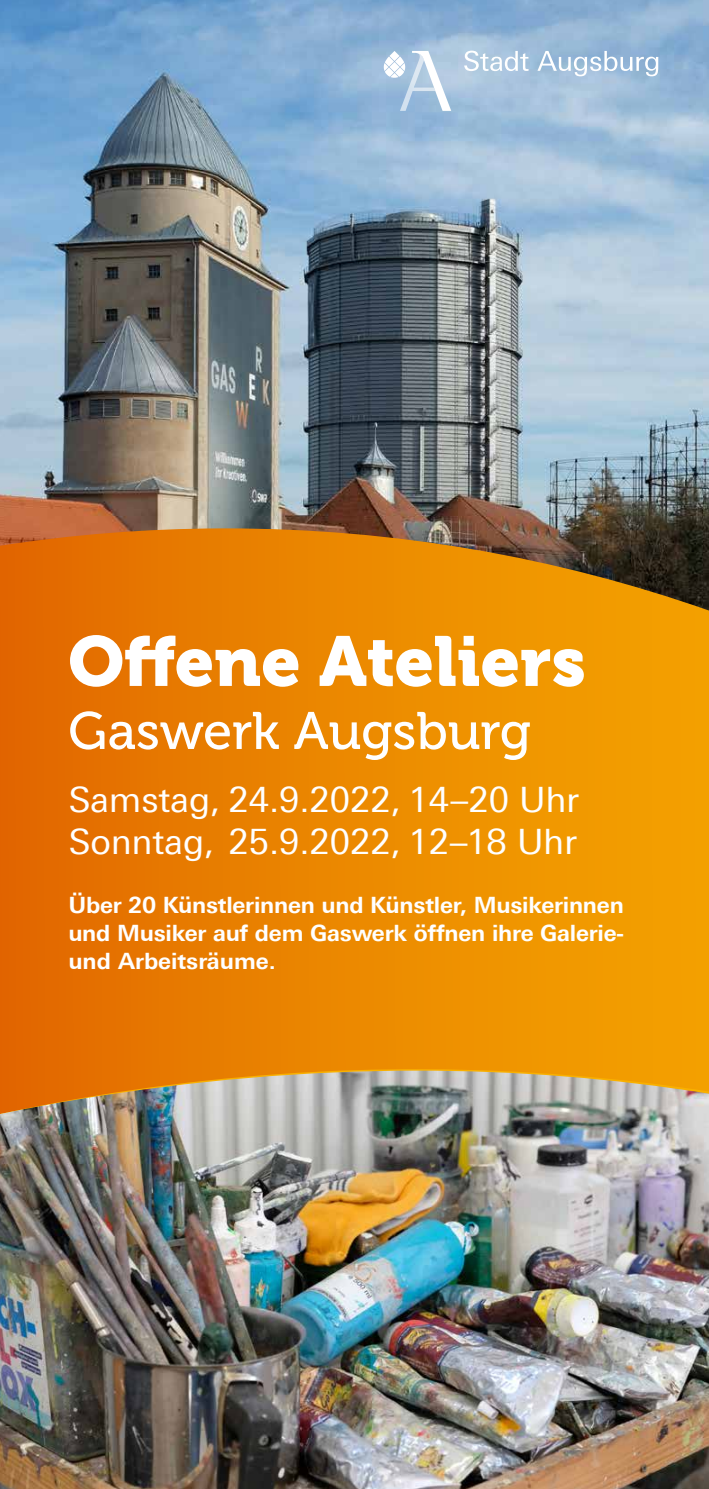
<style>
.page{position:relative;width:709px;height:1489px;background:#fff}
.page>*{position:absolute;margin:0;border:0;box-sizing:border-box;transform-origin:0 0}
.t1{font:70px "Museo 900";color:#fff}
.t2{font:52.5px "Museo 500";color:#fff}
.t3{font:35px/42px "Univers For Augsburg";color:#fff}
.t4{font:700 22.5px/28.2px "Univers For Augsburg";letter-spacing:-.01em;color:#fff;text-align:justify}
</style>
<div class="page">
<img style="left:0;top:0;width:709px;height:528px">
<svg style="left:0;top:528px;width:709px;height:436px;background:#e38202"></svg>
<svg style="left:0;top:964px;width:709px;height:96px;background:#eb8600"></svg>
<svg style="left:0;top:1060px;width:709px;height:10px;background:#eb8700"></svg>
<img style="left:0;top:1070px;width:709px;height:418px">
<svg style="left:464px;top:51px;width:64px;height:20px"></svg>
<svg style="left:537px;top:51px;width:121px;height:25px"></svg>
<svg style="left:383px;top:51px;width:68px;height:60px"></svg>
<h1 class="t1" style="left:68px;top:621px;width:519px">Offene Ateliers</h1>
<h2 class="t2" style="left:68px;top:702px;width:464px">Gaswerk Augsburg</h2>
<h3 class="t3" style="left:68px;top:778px;width:512px">Samstag, 24.9.2022, 14–20 Uhr<br>Sonntag, 25.9.2022, 12–18 Uhr</h3>
<p class="t4" style="left:68px;top:890px;width:557px">Über 20 Künstlerinnen und Künstler, Musikerinnen und Musiker auf dem Gaswerk öffnen ihre Galerie&shy;und Arbeitsräume.</p>
</div>
